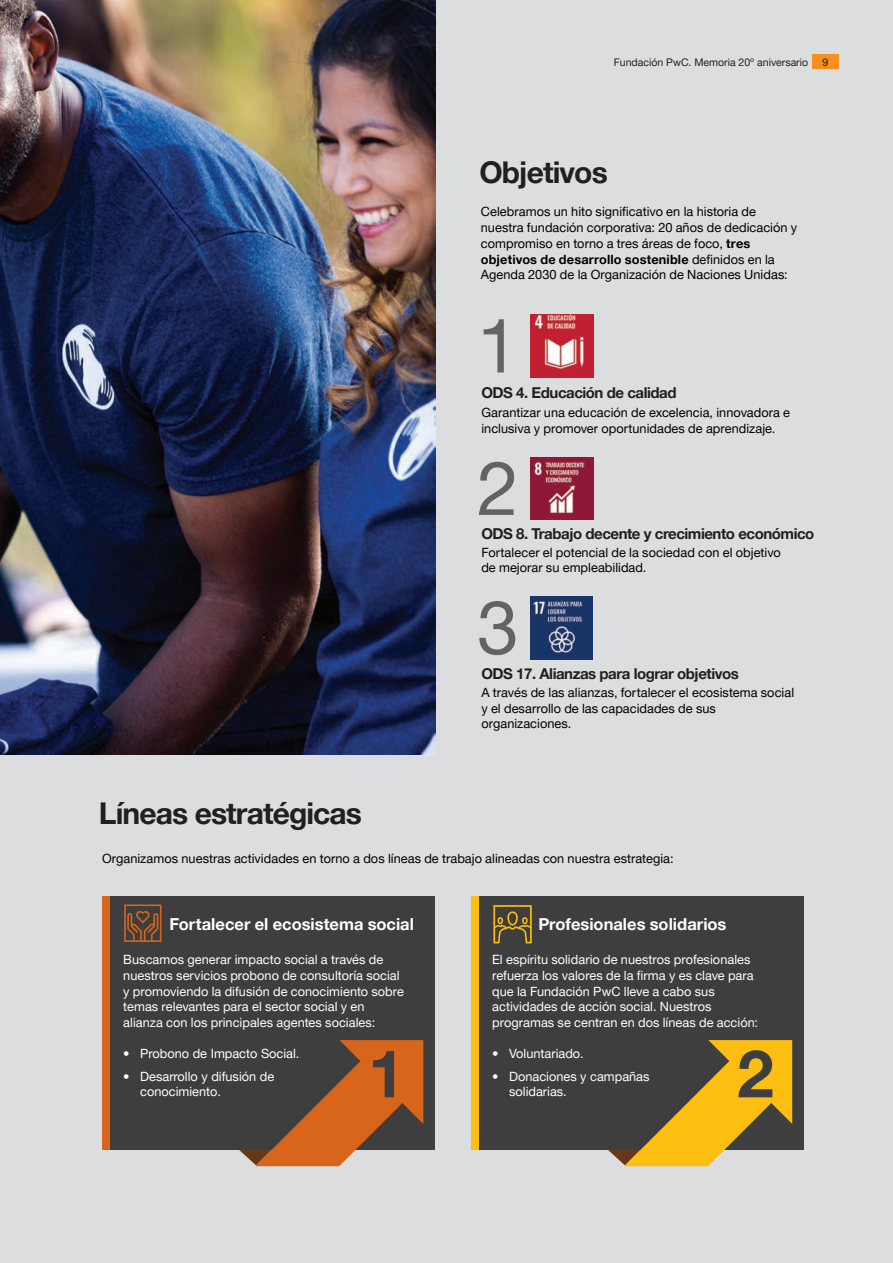
<style>
.page{position:relative;width:893px;height:1263px;background:#dcdddf}
.page>*{position:absolute;margin:0;border:0;box-sizing:border-box;transform-origin:0 0}
.Body__Left{font:75px "Helvetica Neue LT Pro";color:#636366}
.Body__Left-2{font:700 66px "Helvetica Neue LT Pro";color:#3e3e3f}
.Subtitles_black{font:700 30px "Helvetica Neue LT Pro";letter-spacing:-.03em;color:#231f20}
.Texto{font:700 16.5px "Helvetica Neue LT Pro";color:#fff}
.Subtitles_black-2{font:700 15px "Helvetica Neue LT Pro";letter-spacing:-.03em;color:#231f20}
.Texto-2{font:12.75px/15.8px "Helvetica Neue LT Pro";letter-spacing:.005em;color:#000}
.Texto-3{font:12.75px/15.8px "Helvetica Neue LT Pro";color:#fff}
.Caption_Small_Center{font:10.5px "Helvetica Neue LT Pro";color:#231f20}
.s1{font-weight:700}
</style>
<div class="page">
<img style="left:0;top:0;width:436px;height:755px">
<img style="left:530px;top:314px;width:63px;height:63px">
<img style="left:530px;top:597px;width:63px;height:62px">
<img style="left:531px;top:457px;width:62px;height:63px">
<div style="left:102px;top:896px;width:333px;height:253px;background:#3e3e3f"></div>
<svg style="left:238px;top:1040px;width:185px;height:126px"></svg>
<div style="left:102px;top:896px;width:8px;height:253px;background:#d8651c"></div>
<svg style="left:124px;top:904px;width:37px;height:38px"></svg>
<div style="left:471px;top:896px;width:332px;height:253px;background:#3e3e3f"></div>
<svg style="left:607px;top:1040px;width:185px;height:126px"></svg>
<div style="left:471px;top:896px;width:8px;height:253px;background:#fdbe12"></div>
<svg style="left:493px;top:905px;width:39px;height:38px"></svg>
<div style="left:812px;top:54px;width:27px;height:15px;background:#f68f1e"></div>
<p class="Caption_Small_Center" style="left:614px;top:55px;width:196px">Fundación PwC. Memoria 20º aniversario</p>
<p class="Caption_Small_Center" style="left:823px;top:55px;width:7px">9</p>
<p class="Subtitles_black" style="left:479px;top:154px;width:130px">Objetivos</p>
<p class="Texto-2" style="left:481px;top:204px;width:318px">Celebramos un hito significativo en la historia de nuestra fundación corporativa: 20 años de dedicación y compromiso en torno a tres áreas de foco, <span class="s1">tres objetivos de desarrollo sostenible</span> definidos en la Agenda 2030 de la Organización de Naciones Unidas:</p>
<p class="Body__Left" style="left:477px;top:299px;width:43px">1</p>
<p class="Subtitles_black-2" style="left:481px;top:383px;width:197px">ODS 4. Educación de calidad</p>
<p class="Texto-2" style="left:481px;top:405px;width:310px">Garantizar una educación de excelencia, innovadora e inclusiva y promover oportunidades de aprendizaje.</p>
<p class="Body__Left" style="left:477px;top:442px;width:43px">2</p>
<p class="Subtitles_black-2" style="left:481px;top:525px;width:335px">ODS 8. Trabajo decente y crecimiento económico</p>
<p class="Texto-2" style="left:481px;top:544px;width:301px">Fortalecer el potencial de la sociedad con el objetivo de mejorar su empleabilidad.</p>
<p class="Body__Left" style="left:477px;top:581px;width:43px">3</p>
<p class="Subtitles_black-2" style="left:481px;top:664px;width:259px">ODS 17. Alianzas para lograr objetivos</p>
<p class="Texto-2" style="left:481px;top:684px;width:314px">A través de las alianzas, fortalecer el ecosistema social y el desarrollo de las capacidades de sus organizaciones.</p>
<p class="Subtitles_black" style="left:99px;top:795px;width:265px">Líneas estratégicas</p>
<p class="Texto-2" style="left:102px;top:850px;width:573px">Organizamos nuestras actividades en torno a dos líneas de trabajo alineadas con nuestra estrategia:</p>
<p class="Texto" style="left:169px;top:914px;width:246px">Fortalecer el ecosistema social</p>
<p class="Texto-3" style="left:123px;top:951px;width:282px">Buscamos generar impacto social a través de nuestros servicios probono de consultoría social y promoviendo la difusión de conocimiento sobre temas relevantes para el sector social y en alianza con los principales agentes sociales:</p>
<p class="Texto-3" style="left:123px;top:1045px;width:178px">• Probono de Impacto Social.</p>
<p class="Texto-3" style="left:140px;top:1069px;width:135px;line-height:15px;text-indent:-17px">• Desarrollo y difusión de conocimiento.</p>
<p class="Body__Left-2" style="left:368px;top:1033px;width:38px">1</p>
<p class="Texto" style="left:538px;top:914px;width:190px">Profesionales solidarios</p>
<p class="Texto-3" style="left:492px;top:951px;width:267px">El espíritu solidario de nuestros profesionales refuerza los valores de la firma y es clave para que la Fundación PwC lleve a cabo sus actividades de acción social. Nuestros programas se centran en dos líneas de acción:</p>
<p class="Texto-3" style="left:492px;top:1045px;width:93px">• Voluntariado.</p>
<p class="Texto-3" style="left:509px;top:1069px;width:142px;line-height:15px;text-indent:-17px">• Donaciones y campañas solidarias.</p>
<p class="Body__Left-2" style="left:737px;top:1033px;width:38px">2</p>
</div>
